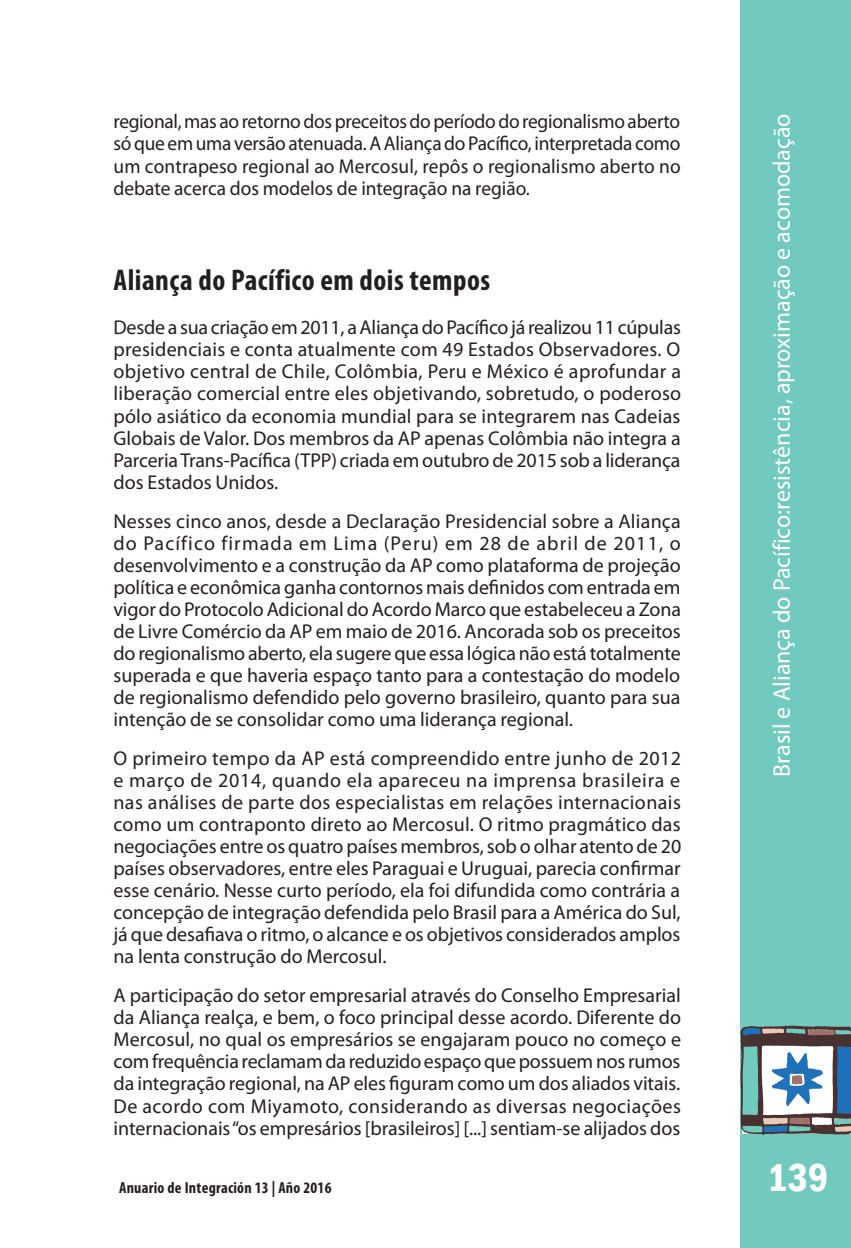
<style>
.page{position:relative;width:851px;height:1248px;background:#fff}
.page>*{position:absolute;margin:0;border:0;box-sizing:border-box;transform-origin:0 0}
.t1{font:600 condensed 40px "Franklin Gothic";color:#fff}
.Lad-1{font:700 condensed 30px "Myriad Pro";letter-spacing:.015em;color:#231f20}
.t2{font:24px "Myriad Pro";color:#fff}
.primerparrafo{font:20px/22px "Myriad Pro";color:#231f20;text-align:justify}
.t3{font:700 condensed 16px "Myriad Pro";letter-spacing:.015em;color:#231f20}
</style>
<div class="page">
<div style="left:740px;top:0;width:110px;height:1247px;background:#72c9bd"></div>
<svg style="left:740px;top:1025px;width:110px;height:109px;background:#8699a4"></svg>
<p class="primerparrafo" style="left:113px;top:110px;width:569px">regional, mas ao retorno dos preceitos do período do regionalismo aberto só que em uma versão atenuada. A Aliança do Pacífico, interpretada como um contrapeso regional ao Mercosul, repôs o regionalismo aberto no debate acerca dos modelos de integração na região.</p>
<p class="Lad-1" style="left:113px;top:261px;width:378px">Aliança do Pacífico em dois tempos</p>
<p class="primerparrafo" style="left:113px;top:316px;width:569px">Desde a sua criação em 2011, a Aliança do Pacífico já realizou 11 cúpulas presidenciais e conta atualmente com 49 Estados Observadores. O objetivo central de Chile, Colômbia, Peru e México é aprofundar a liberação comercial entre eles objetivando, sobretudo, o poderoso pólo asiático da economia mundial para se integrarem nas Cadeias Globais de Valor. Dos membros da AP apenas Colômbia não integra a Parceria Trans-Pacífica (TPP) criada em outubro de 2015 sob a liderança dos Estados Unidos.</p>
<p class="primerparrafo" style="left:113px;top:509px;width:569px">Nesses cinco anos, desde a Declaração Presidencial sobre a Aliança do Pacífico firmada em Lima (Peru) em 28 de abril de 2011, o desenvolvimento e a construção da AP como plataforma de projeção política e econômica ganha contornos mais definidos com entrada em vigor do Protocolo Adicional do Acordo Marco que estabeleceu a Zona de Livre Comércio da AP em maio de 2016. Ancorada sob os preceitos do regionalismo aberto, ela sugere que essa lógica não está totalmente superada e que haveria espaço tanto para a contestação do modelo de regionalismo defendido pelo governo brasileiro, quanto para sua intenção de se consolidar como uma liderança regional.</p>
<p class="primerparrafo" style="left:113px;top:747px;width:569px">O primeiro tempo da AP está compreendido entre junho de 2012 e março de 2014, quando ela apareceu na imprensa brasileira e nas análises de parte dos especialistas em relações internacionais como um contraponto direto ao Mercosul. O ritmo pragmático das negociações entre os quatro países membros, sob o olhar atento de 20 países observadores, entre eles Paraguai e Uruguai, parecia confirmar esse cenário. Nesse curto período, ela foi difundida como contrária a concepção de integração defendida pelo Brasil para a América do Sul, já que desafiava o ritmo, o alcance e os objetivos considerados amplos na lenta construção do Mercosul.</p>
<p class="primerparrafo" style="left:113px;top:984px;width:569px">A participação do setor empresarial através do Conselho Empresarial da Aliança realça, e bem, o foco principal desse acordo. Diferente do Mercosul, no qual os empresários se engajaram pouco no começo e com frequência reclamam da reduzido espaço que possuem nos rumos da integração regional, na AP eles figuram como um dos aliados vitais.<br>De acordo com Miyamoto, considerando as diversas negociações internacionais “os empresários [brasileiros] [...] sentiam-se alijados dos</p>
<p class="t3" style="left:119px;top:1177px;width:214px">Anuario de Integración 13 | Año 2016</p>
<p class="t2" style="left:766px;top:776px;width:664px;rotate:-90deg">Brasil e Aliança do Pacífico:resistência, aproximação e acomodação</p>
<h1 class="t1" style="left:767px;top:1150px;width:63px">139</h1>
</div>
